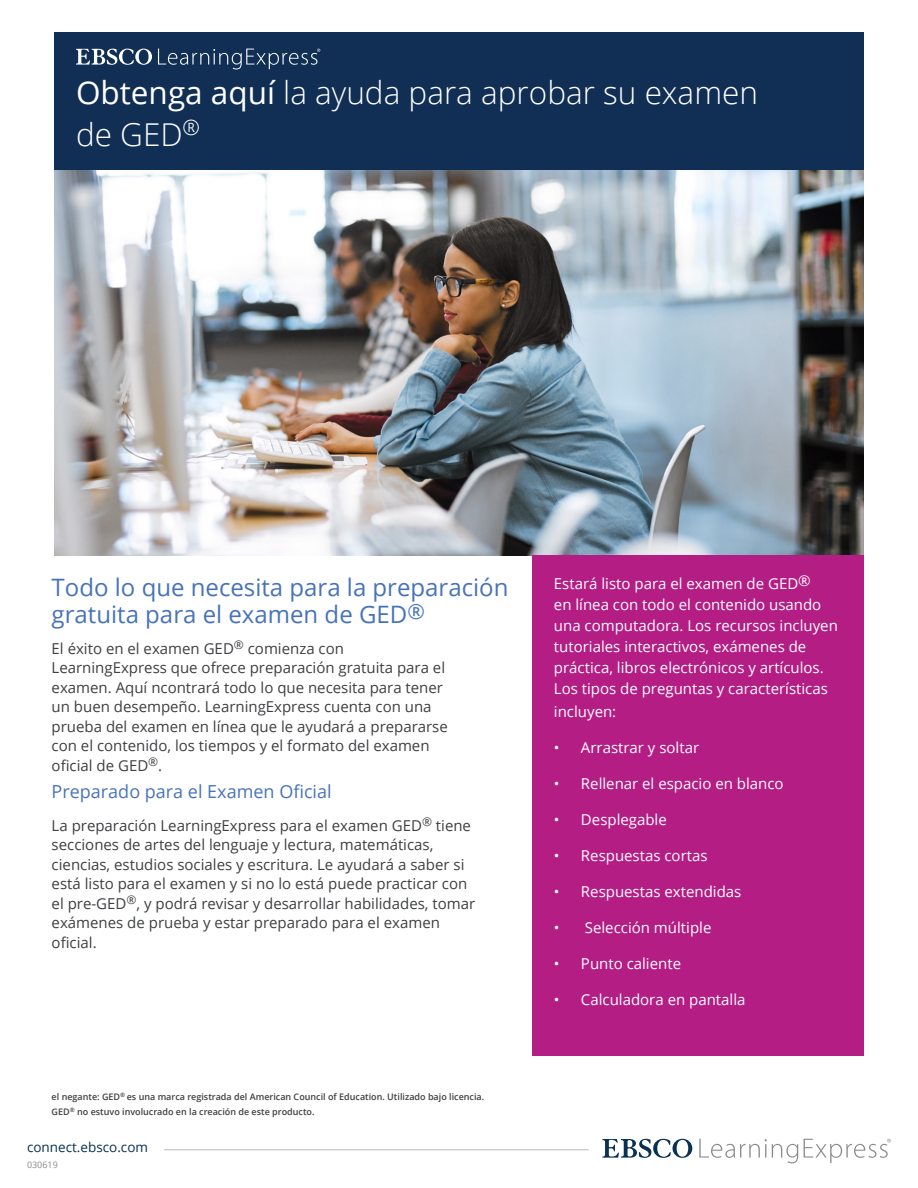
<style>
.page{position:relative;width:918px;height:1188px;background:#fff}
.page>*{position:absolute;margin:0;border:0;box-sizing:border-box;transform-origin:0 0}
.H1__Open_Sans_Light{font:300 31.5px/42px "Open Sans";color:#fff}
.H4__Open_Sans_Regula{font:24px/27px "Open Sans";color:#4773b9}
.t1{font:18px "Open Sans";color:#4773b9}
.t2{font:15px/19.5px "Open Sans";color:#3d3f42}
.t3{font:15px/21px "Open Sans";color:#fff}
.t4{font:13.5px "Open Sans";color:#093153}
.t5{font:600 9px/15px "Open Sans";color:#3d3f42}
.t6{font:9px "Open Sans";color:#898b8e}
.s1{font-weight:400}
</style>
<div class="page">
<hr style="left:164px;top:1149px;width:425px;height:1px;background:#bababa">
<div style="left:54px;top:32px;width:810px;height:162px;background:#112f54"></div>
<svg style="left:603px;top:1139px;width:89px;height:19px"></svg>
<svg style="left:699px;top:1139px;width:99px;height:24px"></svg>
<svg style="left:804px;top:1139px;width:87px;height:24px"></svg>
<img style="left:54px;top:170px;width:810px;height:386px">
<div style="left:532px;top:556px;width:332px;height:500px;background:#b41e84"></div>
<svg style="left:76px;top:49px;width:76px;height:16px"></svg>
<svg style="left:158px;top:49px;width:162px;height:20px"></svg>
<p class="H1__Open_Sans_Light" style="left:76px;top:71px;width:684px"><span class="s1">Obtenga aquí</span> la ayuda para aprobar su examen de GED<sup>®</sup></p>
<p class="H4__Open_Sans_Regula" style="left:52px;top:573px;width:458px">Todo lo que necesita para la preparación gratuita para el examen de GED<sup>®</sup></p>
<p class="t3" style="left:554px;top:573px;width:285px">Estará listo para el examen de GED®<br>en línea con todo el contenido usando una computadora. Los recursos incluyen tutoriales interactivos, exámenes de práctica, libros electrónicos y artículos.<br>Los tipos de preguntas y características</p>
<p class="t3" style="left:554px;top:700px;width:64px">incluyen:</p>
<p class="t3" style="left:554px;top:736px;width:147px">• Arrastrar y soltar</p>
<p class="t3" style="left:554px;top:772px;width:231px">• Rellenar el espacio en blanco</p>
<p class="t3" style="left:554px;top:808px;width:114px">• Desplegable</p>
<p class="t3" style="left:554px;top:844px;width:155px">• Respuestas cortas</p>
<p class="t3" style="left:554px;top:880px;width:189px">• Respuestas extendidas</p>
<p class="t3" style="left:554px;top:916px;width:159px">• Selección múltiple</p>
<p class="t3" style="left:554px;top:952px;width:129px">• Punto caliente</p>
<p class="t3" style="left:554px;top:988px;width:193px">• Calculadora en pantalla</p>
<p class="t2" style="left:52px;top:638px;width:398px">El éxito en el examen GED<sup>®</sup> comienza con LearningExpress que ofrece preparación gratuita para el examen. Aquí ncontrará todo lo que necesita para tener un buen desempeño. LearningExpress cuenta con una prueba del examen en línea que le ayudará a prepararse con el contenido, los tiempos y el formato del examen oficial de GED<sup>®</sup>.</p>
<p class="t1" style="left:52px;top:779px;width:282px">Preparado para el Examen Oficial</p>
<p class="t2" style="left:52px;top:815px;width:425px">La preparación LearningExpress para el examen GED<sup>®</sup> tiene secciones de artes del lenguaje y lectura, matemáticas, ciencias, estudios sociales y escritura. Le ayudará a saber si está listo para el examen y si no lo está puede practicar con el pre-GED<sup>®</sup>, y podrá revisar y desarrollar habilidades, tomar exámenes de prueba y estar preparado para el examen oficial.</p>
<p class="t5" style="left:52px;top:1089px;width:434px">el negante: GED<sup>®</sup> es una marca registrada del American Council of Education. Utilizado bajo licencia.<br>GED<sup>®</sup> no estuvo involucrado en la creación de este producto.</p>
<p class="t4" style="left:27px;top:1138px;width:123px">connect.ebsco.com</p>
<p class="t6" style="left:27px;top:1158px;width:32px">030619</p>
</div>
